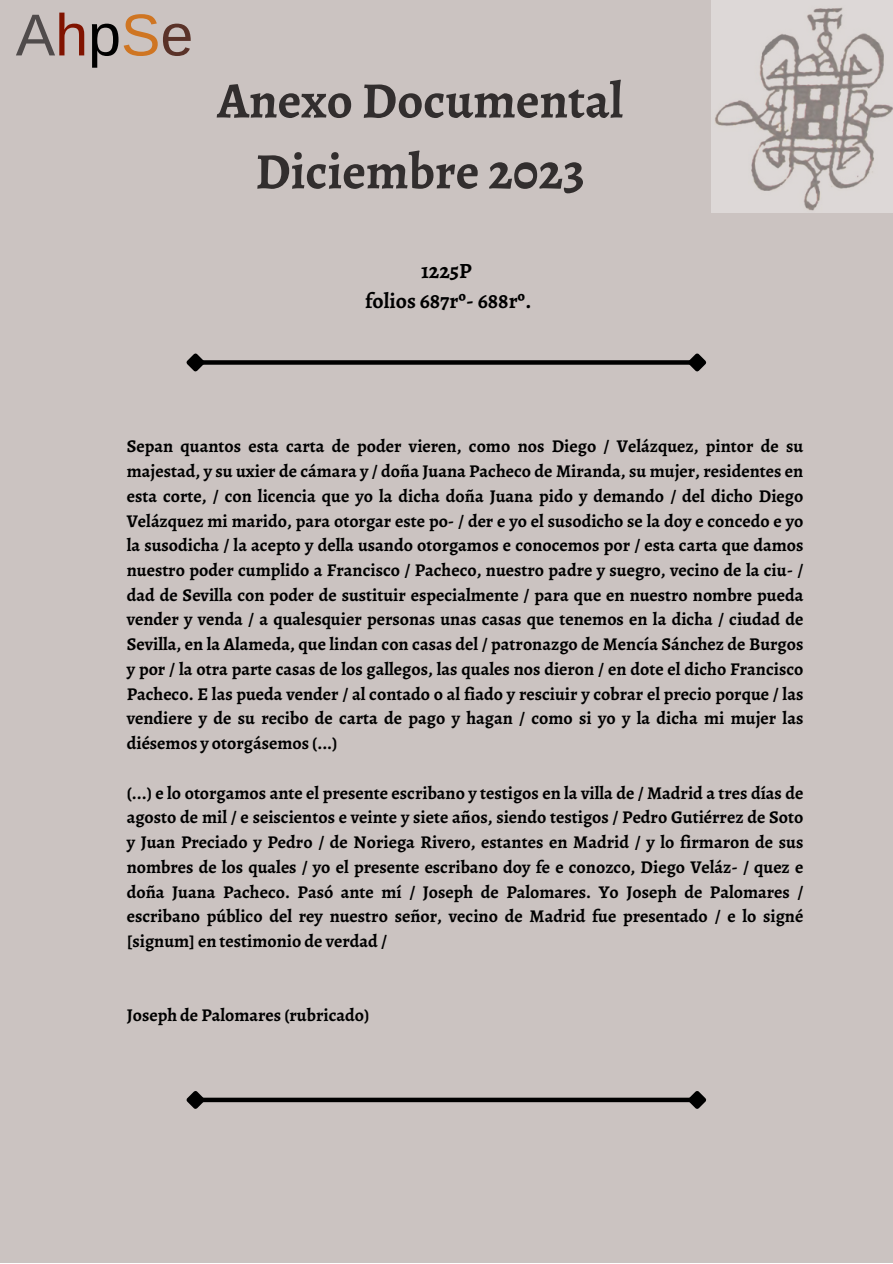
<style>
.page{position:relative;width:893px;height:1264px;background:#fff}
.page>*{position:absolute;margin:0;border:0;box-sizing:border-box;transform-origin:0 0}
.t1{font:59.1px "Arimo";color:#504b4b}
.t2{font:700 51px "Alegreya";color:#322e2e}
.t3{font:700 21.75px "Alegreya";color:#000}
.t4{font:700 18px/24.8px "Alegreya";color:#000;text-align:justify}
.s1{color:#801300}
.s2{color:#000}
.s3{color:#cf7522}
.s4{color:#5a3228}
</style>
<div class="page">
<div style="left:0;top:0;width:892px;height:1262px;background:#cbc3c1"></div>
<img style="left:711px;top:0;width:181px;height:212px">
<div style="left:201px;top:360px;width:490px;height:5px;background:#000"></div>
<svg style="left:186px;top:353px;width:22px;height:19px"></svg>
<svg style="left:684px;top:353px;width:23px;height:19px"></svg>
<div style="left:201px;top:1097px;width:490px;height:5px;background:#000"></div>
<svg style="left:186px;top:1091px;width:22px;height:18px"></svg>
<svg style="left:684px;top:1091px;width:23px;height:18px"></svg>
<p class="t1" style="left:16px;top:2px;width:179px">A<span class="s1">h</span><span class="s2">p</span><span class="s3">S</span><span class="s4">e</span></p>
<p class="t2" style="left:217px;top:66px;width:407px">Anexo Documental</p>
<p class="t2" style="left:255px;top:136px;width:331px">Diciembre 2023</p>
<p class="t3" style="left:421px;top:256px;width:52px">1225P</p>
<p class="t3" style="left:365px;top:286px;width:168px">folios 687rº- 688rº.</p>
<p class="t4" style="left:127px;top:434px;width:678px">Sepan quantos esta carta de poder vieren, como nos Diego / Velázquez, pintor de su majestad, y su uxier de cámara y / doña Juana Pacheco de Miranda, su mujer, residentes en esta corte, / con licencia que yo la dicha doña Juana pido y demando / del dicho Diego Velázquez mi marido, para otorgar este po- / der e yo el susodicho se la doy e concedo e yo la susodicha / la acepto y della usando otorgamos e conocemos por / esta carta que damos nuestro poder cumplido a Francisco / Pacheco, nuestro padre y suegro, vecino de la ciu- / dad de Sevilla con poder de sustituir especialmente / para que en nuestro nombre pueda vender y venda / a qualesquier personas unas casas que tenemos en la dicha / ciudad de Sevilla, en la Alameda, que lindan con casas del / patronazgo de Mencía Sánchez de Burgos y por / la otra parte casas de los gallegos, las quales nos dieron / en dote el dicho Francisco Pacheco. E las pueda vender / al contado o al fiado y resciuir y cobrar el precio porque / las vendiere y de su recibo de carta de pago y hagan / como si yo y la dicha mi mujer las diésemos y otorgásemos (...)</p>
<p class="t4" style="left:127px;top:780px;width:678px">(...) e lo otorgamos ante el presente escribano y testigos en la villa de / Madrid a tres días de agosto de mil / e seiscientos e veinte y siete años, siendo testigos / Pedro Gutiérrez de Soto y Juan Preciado y Pedro / de Noriega Rivero, estantes en Madrid / y lo firmaron de sus nombres de los quales / yo el presente escribano doy fe e conozco, Diego Veláz- / quez e doña Juana Pacheco. Pasó ante mí / Joseph de Palomares. Yo Joseph de Palomares / escribano público del rey nuestro señor, vecino de Madrid fue presentado / e lo signé [signum] en testimonio de verdad /</p>
<p class="t4" style="left:127px;top:1002px;width:244px">Joseph de Palomares (rubricado)</p>
</div>
